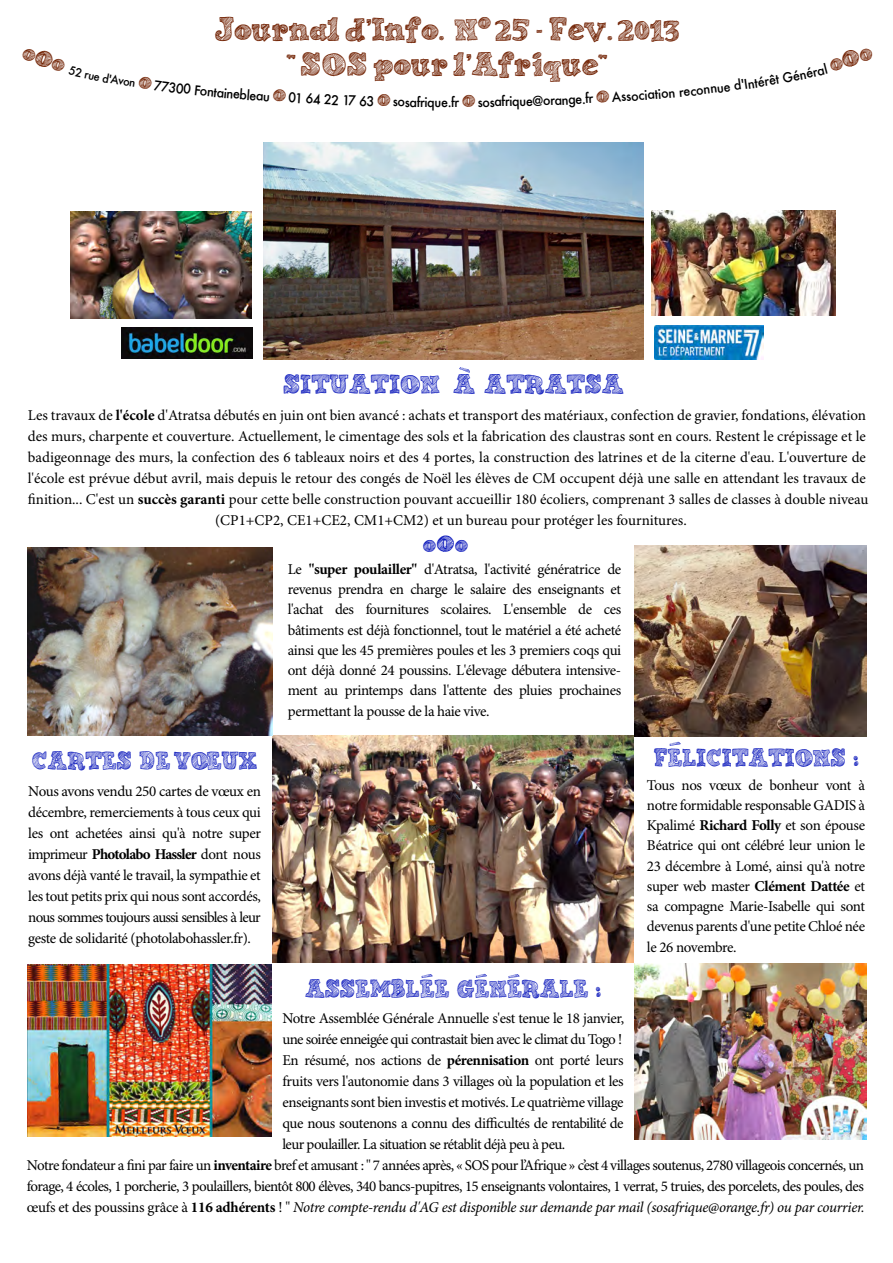
<style>
.page{position:relative;width:893px;height:1263px;background:#fff}
.page>*{position:absolute;margin:0;border:0;box-sizing:border-box;transform-origin:0 0}
.t1{font:25.5px/34.5px "Sketch Nice";color:#722304;text-align:center}
.t2{font:21px "Sketch Nice";letter-spacing:.01em;color:#0815ba}
.t3{font:19.8px "Sketch Nice";letter-spacing:.01em;color:#0815ba;scale:.95 1}
.t4{font:19.8px "Sketch Nice";color:#722304;scale:.95 1}
.t5{font:15px/20.2px "Minion Pro";letter-spacing:-.02em;color:#000;text-align:justify}
.t6{font:15px/21px "Minion Pro";color:#000;text-align:center}
.t7{font:15px "Minion Pro";letter-spacing:-.04em;color:#000}
.t8{font:italic 15px "Minion Pro";letter-spacing:-.025em;color:#000}
.t9{font:15px "Minion Pro";letter-spacing:-.045em;color:#000}
.t10{font:500 13.2px "Futura";letter-spacing:-.035em;color:#000;scale:.95 1}
.s1{font-family:"Sketch Nice";font-weight:400;font-size:19.8px;color:#722304}
.s2{font-weight:700}
.s3{font-size:27px}
.s4{font-style:normal}
.s5{font-weight:700;font-style:normal}
</style>
<div class="page">
<img style="left:634px;top:546px;width:232px;height:190px">
<img style="left:272px;top:736px;width:362px;height:227px">
<img style="left:28px;top:547px;width:244px;height:188px">
<img style="left:263px;top:142px;width:380px;height:217px">
<img style="left:655px;top:326px;width:109px;height:34px">
<img style="left:121px;top:328px;width:132px;height:31px">
<img style="left:635px;top:964px;width:231px;height:175px">
<img style="left:27px;top:964px;width:245px;height:173px">
<svg style="left:459px;top:367px;width:11px;height:6px"></svg>
<svg style="left:421px;top:974px;width:12px;height:4px"></svg>
<svg style="left:476px;top:974px;width:11px;height:4px"></svg>
<svg style="left:508px;top:974px;width:12px;height:4px"></svg>
<svg style="left:669px;top:742px;width:12px;height:4px"></svg>
<img style="left:651px;top:211px;width:184px;height:105px">
<img style="left:70px;top:212px;width:182px;height:107px">
<h1 class="t1" style="left:215px;top:13px;width:465px">Journal d'Info. N 25 - Fev. 2013 " SOS pour l'Afrique"</h1>
<h3 class="t4" style="left:478px;top:7px;width:15px">o</h3>
<p class="t10" style="left:184px;top:80px;width:34px;rotate:6deg">0 Fon</p>
<p class="t10" style="left:214px;top:83px;width:37px;rotate:5deg">taineb</p>
<p class="t10" style="left:247px;top:86px;width:43px;rotate:4deg">leau <span class="s1">o</span></p>
<p class="t10" style="left:289px;top:88px;width:36px;rotate:3deg">01 64</p>
<p class="t10" style="left:324px;top:90px;width:55px;rotate:2deg">22 17 63</p>
<p class="t10" style="left:378px;top:92px;width:47px;rotate:1deg"><span class="s1">o</span> sosaf</p>
<p class="t10" style="left:420px;top:93px;width:59px">rique.fr <span class="s1">o</span></p>
<p class="t10" style="left:478px;top:93px;width:46px;rotate:-1deg">sosafriq</p>
<p class="t10" style="left:519px;top:92px;width:53px;rotate:-2deg">ue@oran</p>
<p class="t10" style="left:568px;top:90px;width:45px;rotate:-3deg">ge.fr <span class="s1">o</span></p>
<p class="t10" style="left:611px;top:88px;width:39px;rotate:-4deg">Associ</p>
<p class="t10" style="left:646px;top:86px;width:31px;rotate:-5deg">ation</p>
<p class="t10" style="left:678px;top:83px;width:35px;rotate:-6deg">recon</p>
<p class="t10" style="left:733px;top:77px;width:23px;rotate:-8deg">d'In</p>
<p class="t10" style="left:753px;top:74px;width:24px;rotate:-9deg">térê</p>
<h2 class="t2" style="left:283px;top:370px;width:342px">SITUATION A ATRATSA</h2>
<p class="t6" style="left:28px;top:406px;width:842px">Les travaux de <span class="s2">l'école</span> d'Atratsa débutés en juin ont bien avancé : achats et transport des matériaux, confection de gravier, fondations, élévation des murs, charpente et couverture. Actuellement, le cimentage des sols et la fabrication des claustras sont en cours. Restent le crépissage et le badigeonnage des murs, la confection des 6 tableaux noirs et des 4 portes, la construction des latrines et de la citerne d'eau. L'ouverture de l'école est prévue début avril, mais depuis le retour des congés de Noël les élèves de CM occupent déjà une salle en attendant les travaux de finition... C'est un <span class="s2">succès garanti</span> pour cette belle construction pouvant accueillir 180 écoliers, comprenant 3 salles de classes à double niveau (CP1+CP2, CE1+CE2, CM1+CM2) et un bureau pour protéger les fournitures.</p>
<h3 class="t3" style="left:423px;top:531px;width:49px">o<span class="s3">o</span>o</h3>
<h3 class="t3" style="left:32px;top:747px;width:239px">CARTES DE VOEUX</h3>
<p class="t5" style="left:28px;top:782px;width:234px;line-height:21px">Nous avons vendu 250 cartes de vœux en décembre, remerciements à tous ceux qui les ont achetées ainsi qu'à notre super imprimeur <span class="s2">Photolabo Hassler</span> dont nous avons déjà vanté le travail, la sympathie et les tout petits prix qui nous sont accordés, nous sommes toujours aussi sensibles à leur geste de solidarité (photolabohassler.fr).</p>
<p class="t5" style="left:288px;top:559px;width:335px">Le <span class="s2">"super poulailler"</span> d'Atratsa, l'activité génératrice de revenus prendra en charge le salaire des enseignants et l'achat des fournitures scolaires. L'ensemble de ces bâtiments est déjà fonctionnel, tout le matériel a été acheté ainsi que les 45 premières poules et les 3 premiers coqs qui ont déjà donné 24 poussins. L'élevage débutera intensive&shy;ment au printemps dans l'attente des pluies prochaines permettant la pousse de la haie vive.</p>
<h3 class="t3" style="left:653px;top:744px;width:217px">FELICITATIONS :</h3>
<p class="t5" style="left:647px;top:775px;width:220px">Tous nos vœux de bonheur vont à notre formidable responsable GADIS à Kpalimé <span class="s2">Richard Folly</span> et son épouse Béatrice qui ont célébré leur union le 23 décembre à Lomé, ainsi qu'à notre super web master <span class="s2">Clément Dattée</span> et sa compagne Marie-Isabelle qui sont devenus parents d'une petite Chloé née le 26 novembre.</p>
<h3 class="t3" style="left:305px;top:975px;width:313px">ASSEMBLEE GENERALE :</h3>
<p class="t5" style="left:282px;top:1008px;width:343px">Notre Assemblée Générale Annuelle s'est tenue le 18 janvier,</p>
<p class="t9" style="left:282px;top:1030px;width:341px">une soirée enneigée qui contrastait bien avec le climat du Togo !</p>
<p class="t5" style="left:282px;top:1050px;width:343px">En résumé, nos actions de <span class="s2">pérennisation</span> ont porté leurs</p>
<p class="t5" style="left:282px;top:1071px;width:343px">fruits vers l'autonomie dans 3 villages où la population et les</p>
<p class="t5" style="left:282px;top:1092px;width:343px">enseignants sont bien investis et motivés. Le quatrième village</p>
<p class="t5" style="left:282px;top:1113px;width:343px">que nous soutenons a connu des difficultés de rentabilité de</p>
<p class="t7" style="left:282px;top:1135px;width:284px">leur poulailler. La situation se rétablit déjà peu à peu.</p>
<p class="t7" style="left:27px;top:1156px;width:838px">Notre fondateur a fini par faire un <span class="s2">inventaire</span> bref et amusant : " 7 années après, « SOS pour l’Afrique » c’est 4 villages soutenus, 2780 villageois concernés, un</p>
<p class="t7" style="left:27px;top:1177px;width:838px">forage, 4 écoles, 1 porcherie, 3 poulaillers, bientôt 800 élèves, 340 bancs-pupitres, 15 enseignants volontaires, 1 verrat, 5 truies, des porcelets, des poules, des</p>
<p class="t8" style="left:27px;top:1198px;width:839px"><span class="s4">œufs et des poussins grâce à</span> <span class="s5">116 adhérents</span> <span class="s4">! "</span> Notre compte-rendu d'AG est disponible sur demande par mail (sosafrique@orange.fr) ou par courrier.</p>
</div>
